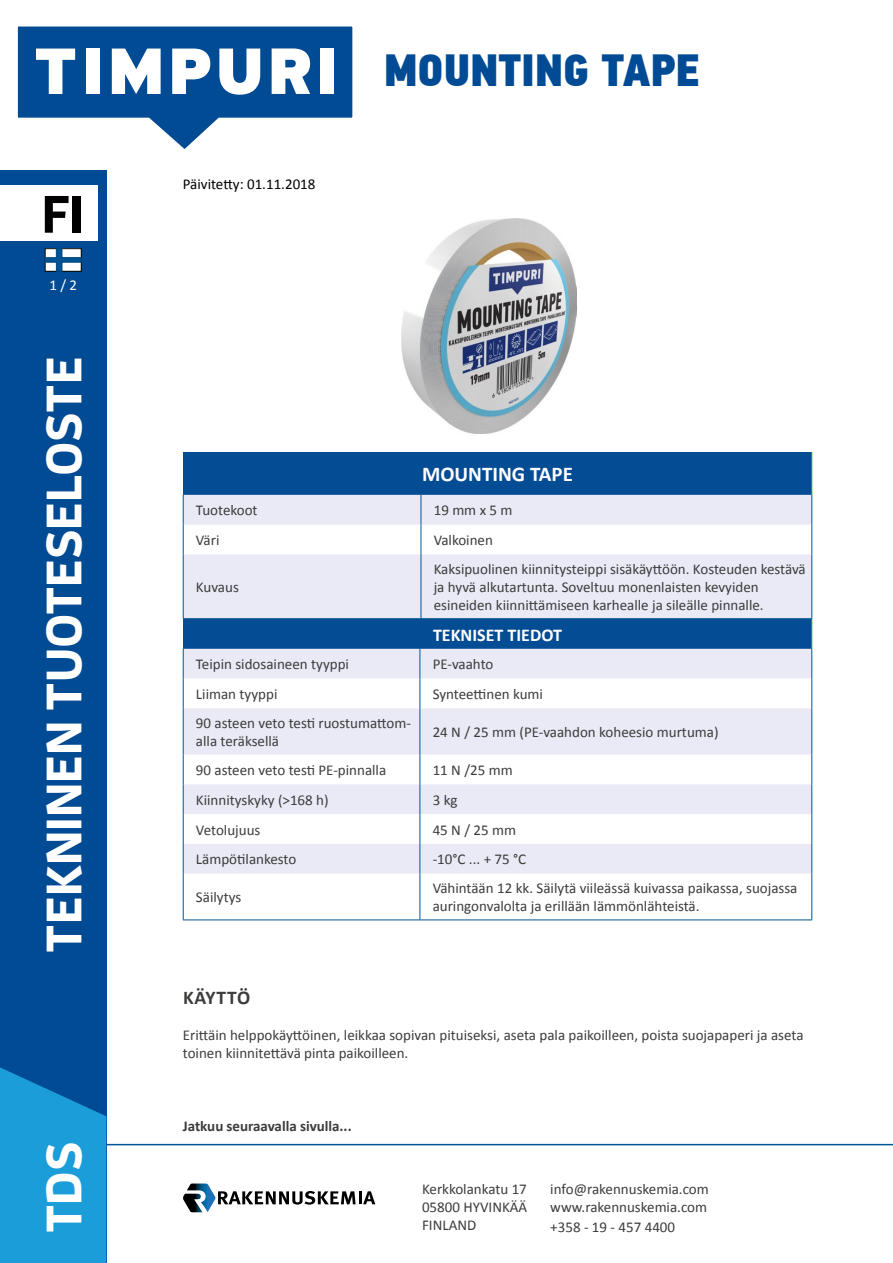
<style>
.page{position:relative;width:893px;height:1263px;background:#fff}
.page>*{position:absolute;margin:0;border:0;box-sizing:border-box;transform-origin:0 0}
.t1{font:700 52.5px "Enzo OT";color:#000}
.t2{font:700 49.5px "Enzo OT";color:#fff}
.t3{font:45px "PF Din Text Cond Pro X Black";color:#004b93}
.t4{font:700 21px "Calibri";color:#fff}
.technical_data_parag{font:700 19.5px "Calibri";letter-spacing:.04em;color:#3c3c3b}
.t5{font:700 18px "Calibri";color:#fff}
.technical_data_parag-2{font:15px/18px "Calibri";color:#3c3c3b}
.technical_data_parag-3{font:700 15px "Calibri";color:#3c3c3b}
.t6{font:15px "Calibri";color:#000}
.t7{font:15px "Calibri";color:#fff}
</style>
<div class="page">
<div style="left:0;top:170px;width:106px;height:1093px;background:#004b93"></div>
<svg style="left:0;top:1067px;width:106px;height:196px;background:#1792d0"></svg>
<hr style="left:106px;top:1144px;width:787px;height:1px;background:#005795">
<div style="left:0;top:186px;width:98px;height:55px;background:#fff"></div>
<svg style="left:183px;top:1183px;width:192px;height:29px"></svg>
<svg style="left:17px;top:26px;width:336px;height:123px"></svg>
<svg style="left:45px;top:248px;width:36px;height:23px"></svg>
<div style="left:183px;top:619px;width:629px;height:30px;background:#044c94"></div>
<svg style="left:184px;top:649px;width:627px;height:225px;fill:#e9eaf6"></svg>
<hr style="left:811px;top:619px;width:1px;height:30px;background:#3fa535">
<svg style="left:420px;top:649px;width:1px;height:29px"></svg>
<hr style="left:420px;top:678px;width:1px;height:30px;background:#005795">
<hr style="left:420px;top:708px;width:1px;height:46px;background:#005795">
<hr style="left:420px;top:754px;width:1px;height:30px;background:#005795">
<hr style="left:420px;top:784px;width:1px;height:30px;background:#005795">
<hr style="left:420px;top:814px;width:1px;height:30px;background:#005795">
<hr style="left:420px;top:874px;width:1px;height:45px;background:#005795">
<hr style="left:420px;top:844px;width:1px;height:30px;background:#005795">
<svg style="left:183px;top:649px;width:1px;height:29px"></svg>
<svg style="left:811px;top:649px;width:1px;height:29px"></svg>
<hr style="left:183px;top:678px;width:1px;height:30px;background:#005795">
<hr style="left:811px;top:678px;width:1px;height:30px;background:#005795">
<hr style="left:183px;top:708px;width:1px;height:46px;background:#005795">
<hr style="left:811px;top:708px;width:1px;height:46px;background:#005795">
<hr style="left:183px;top:754px;width:1px;height:30px;background:#005795">
<hr style="left:811px;top:754px;width:1px;height:30px;background:#005795">
<hr style="left:183px;top:784px;width:1px;height:30px;background:#005795">
<hr style="left:811px;top:784px;width:1px;height:30px;background:#005795">
<hr style="left:183px;top:814px;width:1px;height:30px;background:#005795">
<hr style="left:811px;top:814px;width:1px;height:30px;background:#005795">
<hr style="left:183px;top:844px;width:1px;height:30px;background:#005795">
<hr style="left:811px;top:844px;width:1px;height:30px;background:#005795">
<hr style="left:183px;top:874px;width:1px;height:45px;background:#005795">
<hr style="left:811px;top:874px;width:1px;height:45px;background:#005795">
<hr style="left:183px;top:919px;width:237px;height:1px;background:#005795">
<hr style="left:420px;top:919px;width:392px;height:1px;background:#005795">
<div style="left:183px;top:452px;width:629px;height:43px;background:#044c94"></div>
<svg style="left:184px;top:495px;width:627px;height:123px;fill:#e9eaf6"></svg>
<hr style="left:811px;top:452px;width:1px;height:43px;background:#3fa535">
<hr style="left:183px;top:495px;width:1px;height:30px;background:#005795">
<hr style="left:421px;top:495px;width:1px;height:30px;background:#005795">
<hr style="left:811px;top:495px;width:1px;height:30px;background:#005795">
<svg style="left:421px;top:525px;width:1px;height:29px"></svg>
<hr style="left:183px;top:554px;width:1px;height:64px;background:#005795">
<hr style="left:421px;top:554px;width:1px;height:64px;background:#005795">
<hr style="left:811px;top:554px;width:1px;height:64px;background:#005795">
<hr style="left:183px;top:618px;width:238px;height:1px;background:#005795">
<hr style="left:421px;top:618px;width:391px;height:1px;background:#005795">
<svg style="left:183px;top:525px;width:1px;height:29px"></svg>
<svg style="left:811px;top:525px;width:1px;height:29px"></svg>
<img style="left:402px;top:218px;width:174px;height:216px">
<h1 class="t1" style="left:42px;top:181px;width:44px">FI</h1>
<p class="t7" style="left:49px;top:276px;width:29px">1 / 2</p>
<h2 class="t2" style="left:33px;top:952px;width:597px;rotate:-90deg">TEKNINEN TUOTESELOSTE</h2>
<h2 class="t2" style="left:33px;top:1233px;width:93px;rotate:-90deg">TDS</h2>
<p class="t6" style="left:183px;top:174px;width:134px">Päivitetty: 01.11.2018</p>
<h3 class="t3" style="left:384px;top:43px;width:317px">MOUNTING TAPE</h3>
<p class="t4" style="left:422px;top:461px;width:152px">MOUNTING TAPE</p>
<p class="technical_data_parag-2" style="left:196px;top:501px;width:63px">Tuotekoot</p>
<p class="technical_data_parag-2" style="left:434px;top:501px;width:80px">19 mm x 5 m</p>
<p class="technical_data_parag-2" style="left:196px;top:531px;width:25px">Väri</p>
<p class="technical_data_parag-2" style="left:434px;top:531px;width:61px">Valkoinen</p>
<p class="technical_data_parag-2" style="left:196px;top:578px;width:44px">Kuvaus</p>
<p class="technical_data_parag-2" style="left:434px;top:560px;width:374px">Kaksipuolinen kiinnitysteippi sisäkäyttöön. Kosteuden kestävä ja hyvä alkutartunta. Soveltuu monenlaisten kevyiden esineiden kiinnittämiseen karhealle ja sileälle pinnalle.</p>
<p class="t5" style="left:433px;top:623px;width:130px">TEKNISET TIEDOT</p>
<p class="technical_data_parag-2" style="left:196px;top:655px;width:155px">Teipin sidosaineen tyyppi</p>
<p class="technical_data_parag-2" style="left:433px;top:655px;width:62px">PE-vaahto</p>
<p class="technical_data_parag-2" style="left:196px;top:685px;width:83px">Liiman tyyppi</p>
<p class="technical_data_parag-2" style="left:433px;top:685px;width:112px">Synteettinen kumi</p>
<p class="technical_data_parag-2" style="left:196px;top:714px;width:217px">90 asteen veto testi ruostumattom&shy;alla teräksellä</p>
<p class="technical_data_parag-2" style="left:433px;top:723px;width:287px">24 N / 25 mm (PE-vaahdon koheesio murtuma)</p>
<p class="technical_data_parag-2" style="left:196px;top:761px;width:192px">90 asteen veto testi PE-pinnalla</p>
<p class="technical_data_parag-2" style="left:433px;top:761px;width:82px">11 N /25 mm</p>
<p class="technical_data_parag-2" style="left:196px;top:791px;width:134px">Kiinnityskyky (&gt;168 h)</p>
<p class="technical_data_parag-2" style="left:433px;top:791px;width:26px">3 kg</p>
<p class="technical_data_parag-2" style="left:196px;top:821px;width:66px">Vetolujuus</p>
<p class="technical_data_parag-2" style="left:433px;top:821px;width:85px">45 N / 25 mm</p>
<p class="technical_data_parag-2" style="left:196px;top:850px;width:102px">Lämpötilankesto</p>
<p class="technical_data_parag-2" style="left:433px;top:850px;width:95px">-10°C ... + 75 °C</p>
<p class="technical_data_parag-2" style="left:196px;top:888px;width:47px">Säilytys</p>
<p class="technical_data_parag-2" style="left:433px;top:879px;width:366px">Vähintään 12 kk. Säilytä viileässä kuivassa paikassa, suojassa auringonvalolta ja erillään lämmönlähteistä.</p>
<p class="technical_data_parag" style="left:183px;top:985px;width:69px">KÄYTTÖ</p>
<p class="technical_data_parag-2" style="left:183px;top:1026px;width:622px">Erittäin helppokäyttöinen, leikkaa sopivan pituiseksi, aseta pala paikoilleen, poista suojapaperi ja aseta toinen kiinnitettävä pinta paikoilleen.</p>
<p class="technical_data_parag-3" style="left:183px;top:1116px;width:170px">Jatkuu seuraavalla sivulla...</p>
<p class="technical_data_parag-2" style="left:422px;top:1180px;width:107px;text-align:justify">Kerkkolankatu 17<br>05800 HYVINKÄÄ FINLAND</p>
<p class="technical_data_parag-2" style="left:550px;top:1180px;width:160px;line-height:18.6px;text-align:justify">info@rakennuskemia.com www.rakennuskemia.com +358 - 19 - 457 4400</p>
</div>
